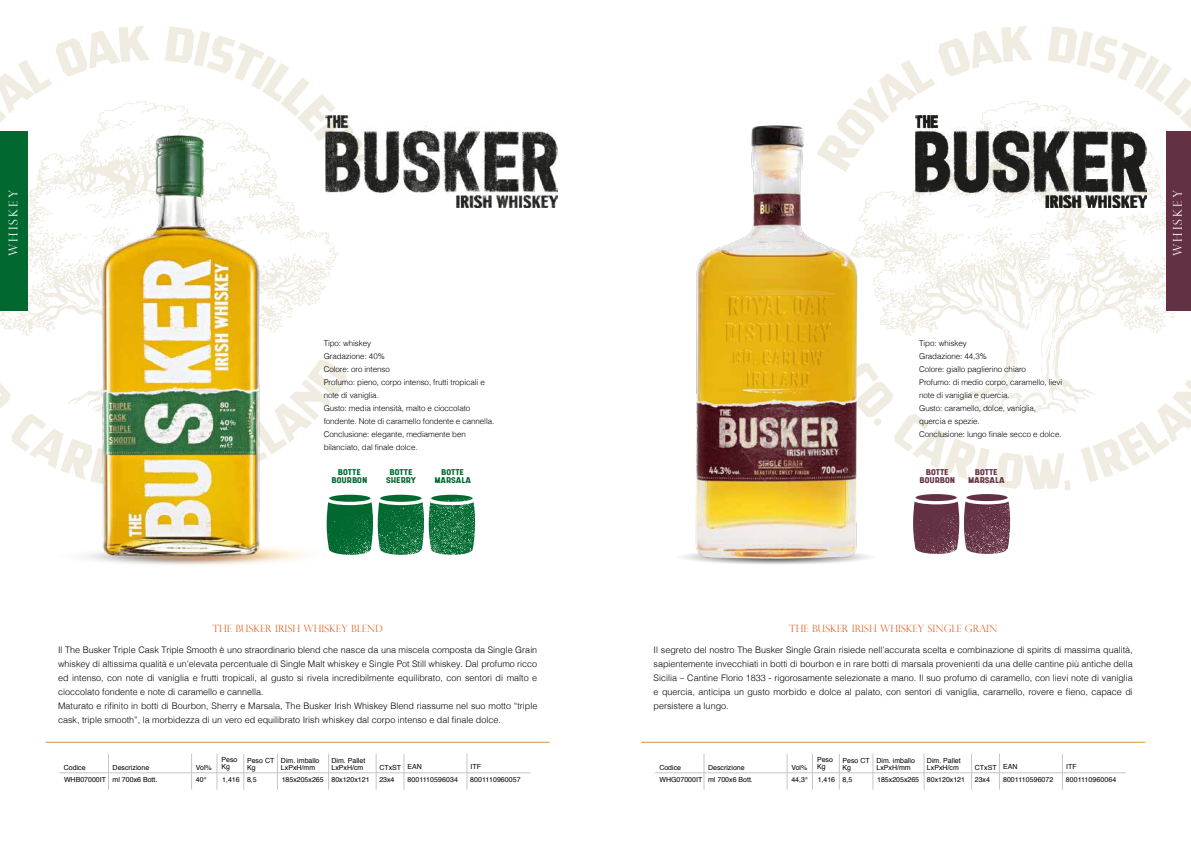
<style>
.page{position:relative;width:1191px;height:842px;background:#fff}
.page>*{position:absolute;margin:0;border:0;box-sizing:border-box;transform-origin:0 0}
.t1{font:300 12px "Perpetua Titling";letter-spacing:.18em;color:#fff}
.t2{font:300 10px "Perpetua Titling";color:#dc692e}
.t3{font:300 9px/14px "Helvetica";color:#000}
.t4{font:300 8px/13px "Helvetica";letter-spacing:-.01em;color:#000}
.t5{font:8px/8px "Shrimp";color:#016930;text-align:center}
.t6{font:8px/8px "Shrimp";color:#643044;text-align:center}
.t7{font:7px/7px "Helvetica";color:#000}
</style>
<div class="page">
<svg style="left:856px;top:26px;width:176px;height:75px"></svg>
<svg style="left:1048px;top:26px;width:143px;height:75px"></svg>
<svg style="left:1081px;top:415px;width:110px;height:67px"></svg>
<svg style="left:889px;top:101px;width:302px;height:314px"></svg>
<svg style="left:0;top:26px;width:150px;height:75px"></svg>
<svg style="left:165px;top:26px;width:177px;height:89px"></svg>
<svg style="left:12px;top:424px;width:8px;height:23px"></svg>
<svg style="left:338px;top:369px;width:9px;height:24px"></svg>
<svg style="left:0;top:101px;width:338px;height:307px"></svg>
<div style="left:0;top:132px;width:27px;height:179px;background:#016930"></div>
<hr style="left:46px;top:742px;width:504px;height:1px;background:#dc8f40">
<svg style="left:327px;top:495px;width:148px;height:60px;background:#3c8c60"></svg>
<hr style="left:108px;top:754px;width:1px;height:36px;background:#c6c6c6">
<hr style="left:191px;top:754px;width:1px;height:36px;background:#c6c6c6">
<hr style="left:217px;top:754px;width:1px;height:36px;background:#c6c6c6">
<hr style="left:243px;top:754px;width:1px;height:36px;background:#c6c6c6">
<hr style="left:277px;top:754px;width:1px;height:36px;background:#c6c6c6">
<hr style="left:328px;top:754px;width:1px;height:36px;background:#c6c6c6">
<hr style="left:376px;top:754px;width:1px;height:36px;background:#c6c6c6">
<hr style="left:404px;top:754px;width:1px;height:36px;background:#c6c6c6">
<hr style="left:467px;top:754px;width:1px;height:36px;background:#c6c6c6">
<hr style="left:60px;top:772px;width:470px;height:1px;background:#c6c6c6">
<div style="left:1166px;top:132px;width:25px;height:179px;background:#643044"></div>
<hr style="left:641px;top:742px;width:504px;height:1px;background:#dc8f40">
<svg style="left:889px;top:363px;width:181px;height:191px"></svg>
<hr style="left:703px;top:754px;width:1px;height:36px;background:#c6c6c6">
<hr style="left:787px;top:754px;width:1px;height:36px;background:#c6c6c6">
<hr style="left:812px;top:754px;width:1px;height:36px;background:#c6c6c6">
<hr style="left:839px;top:754px;width:1px;height:36px;background:#c6c6c6">
<hr style="left:872px;top:754px;width:1px;height:36px;background:#c6c6c6">
<hr style="left:924px;top:754px;width:1px;height:36px;background:#c6c6c6">
<hr style="left:971px;top:754px;width:1px;height:36px;background:#c6c6c6">
<hr style="left:999px;top:754px;width:1px;height:36px;background:#c6c6c6">
<hr style="left:1062px;top:754px;width:1px;height:36px;background:#c6c6c6">
<hr style="left:655px;top:772px;width:470px;height:1px;background:#c6c6c6">
<img style="left:20px;top:113px;width:305px;height:452px">
<img style="left:915px;top:115px;width:231px;height:93px">
<img style="left:326px;top:115px;width:231px;height:93px">
<img style="left:683px;top:101px;width:206px;height:463px">
<h1 class="t1" style="left:6px;top:256px;width:68px;rotate:-90deg">WHISKEY</h1>
<p class="t4" style="left:324px;top:336px;width:172px">Tipo: whiskey<br>Gradazione: 40%<br>Colore: oro intenso<br>Profumo: pieno, corpo intenso, frutti tropicali e note di vaniglia.<br>Gusto: media intensità, malto e cioccolato fondente. Note di caramello fondente e cannella.<br>Conclusione: elegante, mediamente ben bilanciato, dal finale dolce.</p>
<p class="t5" style="left:331px;top:468px;width:37px">BOTTE<br>BOURBON</p>
<p class="t5" style="left:386px;top:468px;width:32px">BOTTE<br>SHERRY</p>
<p class="t5" style="left:434px;top:468px;width:38px">BOTTE<br>MARSALA</p>
<p class="t2" style="left:212px;top:623px;width:172px">THE BUSKER IRISH WHISKEY BLEND</p>
<p class="t3" style="left:58px;top:642px;width:481px">Il The Busker Triple Cask Triple Smooth è uno straordinario blend che nasce da una miscela composta da Single Grain whiskey di altissima qualità e un’elevata percentuale di Single Malt whiskey e Single Pot Still whiskey. Dal profumo ricco ed intenso, con note di vaniglia e frutti tropicali, al gusto si rivela incredibilmente equilibrato, con sentori di malto e cioccolato fondente e note di caramello e cannella.<br>Maturato e rifinito in botti di Bourbon, Sherry e Marsala, The Busker Irish Whiskey Blend riassume nel suo motto “triple cask, triple smooth”, la morbidezza di un vero ed equilibrato Irish whiskey dal corpo intenso e dal finale dolce.</p>
<p class="t7" style="left:221px;top:757px;width:17px">Peso<br>Kg</p>
<p class="t7" style="left:247px;top:757px;width:29px">Peso CT<br>Kg</p>
<p class="t7" style="left:407px;top:763px;width:16px">EAN</p>
<p class="t7" style="left:470px;top:763px;width:12px">ITF</p>
<p class="t7" style="left:64px;top:764px;width:23px">Codice</p>
<p class="t7" style="left:113px;top:764px;width:38px">Descrizione</p>
<p class="t7" style="left:281px;top:757px;width:40px">Dim. imballo<br>LxPxH/mm</p>
<p class="t7" style="left:331px;top:757px;width:35px">Dim. Pallet</p>
<p class="t7" style="left:196px;top:764px;width:17px">Vol%</p>
<p class="t7" style="left:331px;top:764px;width:33px">LxPxH/cm</p>
<p class="t7" style="left:379px;top:764px;width:23px">CTxST</p>
<p class="t7" style="left:64px;top:776px;width:95px">WHB07000IT ml 700x6 Bott.</p>
<p class="t7" style="left:282px;top:776px;width:89px">185x205x265 80x120x121</p>
<p class="t7" style="left:196px;top:776px;width:12px">40°</p>
<p class="t7" style="left:222px;top:776px;width:36px">1,416 8,5</p>
<p class="t7" style="left:379px;top:776px;width:17px">23x4</p>
<p class="t7" style="left:407px;top:776px;width:52px">8001110596034</p>
<p class="t7" style="left:470px;top:776px;width:52px">8001110960057</p>
<p class="t4" style="left:919px;top:336px;width:145px">Tipo: whiskey<br>Gradazione: 44,3%<br>Colore: giallo paglierino chiaro<br>Profumo: di medio corpo, caramello, lievi note di vaniglia e quercia.<br>Gusto: caramello, dolce, vaniglia, quercia e spezie.<br>Conclusione: lungo finale secco e dolce.</p>
<p class="t6" style="left:919px;top:468px;width:37px">BOTTE<br>BOURBON</p>
<p class="t6" style="left:968px;top:468px;width:38px">BOTTE<br>MARSALA</p>
<h1 class="t1" style="left:1170px;top:256px;width:68px;rotate:-90deg">WHISKEY</h1>
<p class="t2" style="left:789px;top:623px;width:210px">THE BUSKER IRISH WHISKEY SINGLE GRAIN</p>
<p class="t3" style="left:653px;top:642px;width:481px;text-align:justify">Il segreto del nostro The Busker Single Grain risiede nell’accurata scelta e combinazione di spirits di massima qualità, sapientemente invecchiati in botti di bourbon e in rare botti di marsala provenienti da una delle cantine più antiche della Sicilia – Cantine Florio 1833 - rigorosamente selezionate a mano. Il suo profumo di caramello, con lievi note di vaniglia e quercia, anticipa un gusto morbido e dolce al palato, con sentori di vaniglia, caramello, rovere e fieno, capace di persistere a lungo.</p>
<p class="t7" style="left:817px;top:757px;width:17px">Peso<br>Kg</p>
<p class="t7" style="left:842px;top:757px;width:29px">Peso CT<br>Kg</p>
<p class="t7" style="left:1003px;top:763px;width:16px">EAN</p>
<p class="t7" style="left:1066px;top:763px;width:12px">ITF</p>
<p class="t7" style="left:659px;top:764px;width:23px">Codice</p>
<p class="t7" style="left:708px;top:764px;width:38px">Descrizione</p>
<p class="t7" style="left:876px;top:757px;width:40px">Dim. imballo<br>LxPxH/mm</p>
<p class="t7" style="left:927px;top:757px;width:35px">Dim. Pallet</p>
<p class="t7" style="left:791px;top:764px;width:17px">Vol%</p>
<p class="t7" style="left:927px;top:764px;width:33px">LxPxH/cm</p>
<p class="t7" style="left:975px;top:764px;width:23px">CTxST</p>
<p class="t7" style="left:659px;top:776px;width:95px">WHG07000IT ml 700x6 Bott.</p>
<p class="t7" style="left:877px;top:776px;width:89px">185x205x265 80x120x121</p>
<p class="t7" style="left:791px;top:776px;width:18px">44,3°</p>
<p class="t7" style="left:817px;top:776px;width:36px">1,416 8,5</p>
<p class="t7" style="left:975px;top:776px;width:17px">23x4</p>
<p class="t7" style="left:1003px;top:776px;width:52px">8001110596072</p>
<p class="t7" style="left:1065px;top:776px;width:52px">8001110960064</p>
</div>
